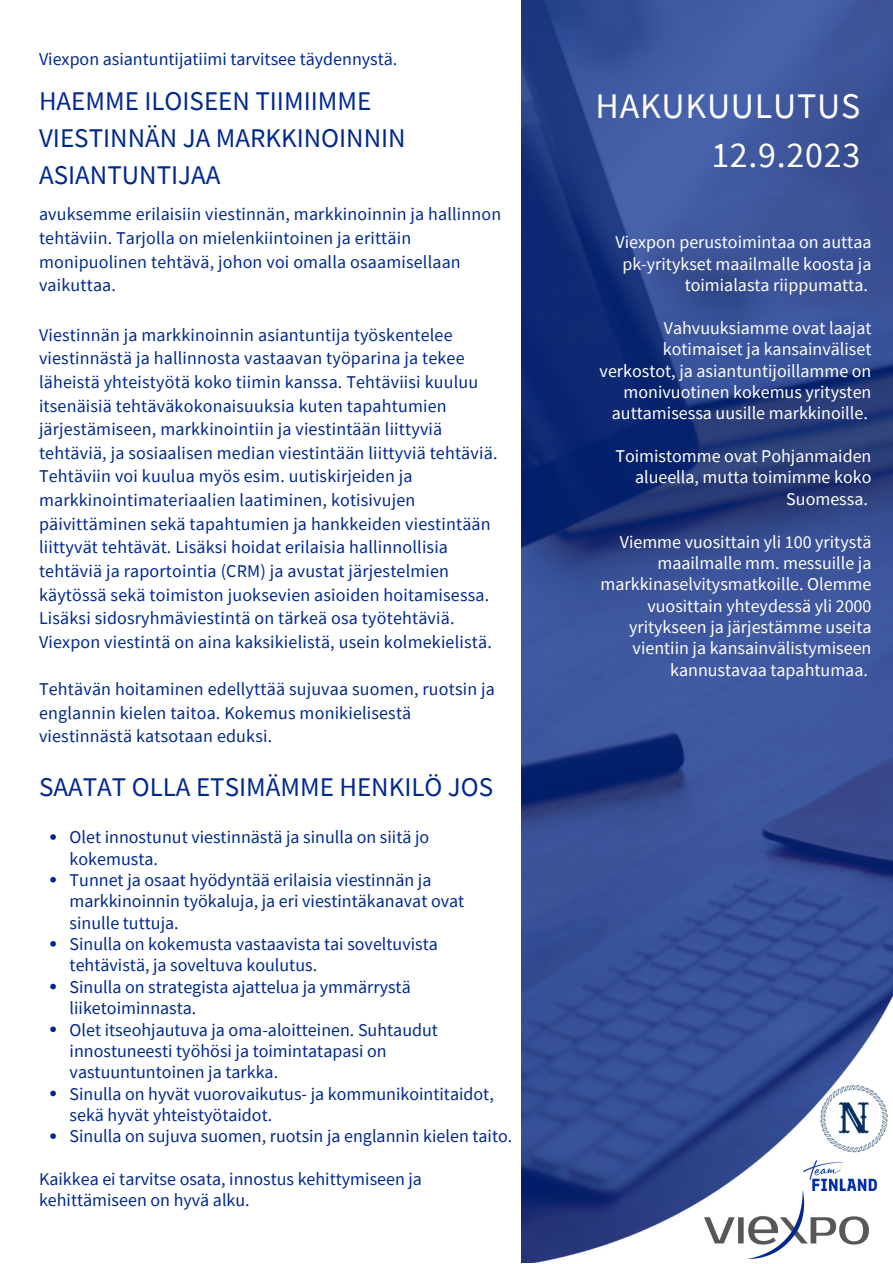
<style>
.page{position:relative;width:893px;height:1264px;background:#fff}
.page>*{position:absolute;margin:0;border:0;box-sizing:border-box;transform-origin:0 0}
.t1{font:36px "Source Sans Pro";letter-spacing:.02em;color:#fff}
.t2{font:27px/37px "Source Sans Pro";color:#00288e}
.t3{font:18px/23.5px "Source Sans Pro";letter-spacing:.01em;color:#00288e}
.t4{font:18px/21.3px "Source Sans Pro";color:#fff;text-align:right}
</style>
<div class="page">
<img style="left:521px;top:0;width:371px;height:831px">
<img style="left:521px;top:831px;width:371px;height:431px">
<img style="left:704px;top:1189px;width:164px;height:69px">
<img style="left:803px;top:1160px;width:73px;height:29px">
<img style="left:786px;top:1075px;width:106px;height:79px">
<svg style="left:50px;top:834px;width:6px;height:5px"></svg>
<svg style="left:50px;top:877px;width:6px;height:5px"></svg>
<svg style="left:50px;top:941px;width:6px;height:5px"></svg>
<svg style="left:50px;top:983px;width:6px;height:6px"></svg>
<svg style="left:50px;top:1026px;width:6px;height:6px"></svg>
<svg style="left:50px;top:1090px;width:6px;height:6px"></svg>
<svg style="left:50px;top:1133px;width:6px;height:5px"></svg>
<p class="t3" style="left:39px;top:46px;width:360px">Viexpon asiantuntijatiimi tarvitsee täydennystä.</p>
<p class="t2" style="left:39px;top:82px;width:368px">HAEMME ILOISEEN TIIMIIMME<br>VIESTINNÄN JA MARKKINOINNIN<br>ASIANTUNTIJAA</p>
<p class="t3" style="left:39px;top:202px;width:464px">avuksemme erilaisiin viestinnän, markkinoinnin ja hallinnon tehtäviin. Tarjolla on mielenkiintoinen ja erittäin monipuolinen tehtävä, johon voi omalla osaamisellaan vaikuttaa.</p>
<p class="t3" style="left:39px;top:322px;width:460px">Viestinnän ja markkinoinnin asiantuntija työskentelee viestinnästä ja hallinnosta vastaavan työparina ja tekee läheistä yhteistyötä koko tiimin kanssa. Tehtäviisi kuuluu itsenäisiä tehtäväkokonaisuuksia kuten tapahtumien järjestämiseen, markkinointiin ja viestintään liittyviä tehtäviä, ja sosiaalisen median viestintään liittyviä tehtäviä.<br>Tehtäviin voi kuulua myös esim. uutiskirjeiden ja markkinointimateriaalien laatiminen, kotisivujen päivittäminen sekä tapahtumien ja hankkeiden viestintään liittyvät tehtävät. Lisäksi hoidat erilaisia hallinnollisia tehtäviä ja raportointia (CRM) ja avustat järjestelmien käytössä sekä toimiston juoksevien asioiden hoitamisessa.<br>Lisäksi sidosryhmäviestintä on tärkeä osa työtehtäviä.</p>
<p class="t3" style="left:39px;top:629px;width:454px">Viexpon viestintä on aina kaksikielistä, usein kolmekielistä.</p>
<p class="t3" style="left:39px;top:676px;width:457px">Tehtävän hoitaminen edellyttää sujuvaa suomen, ruotsin ja englannin kielen taitoa. Kokemus monikielisestä viestinnästä katsotaan eduksi.</p>
<p class="t2" style="left:39px;top:767px;width:455px">SAATAT OLLA ETSIMÄMME HENKILÖ JOS</p>
<p class="t3" style="left:70px;top:826px;width:361px;line-height:21.3px">Olet innostunut viestinnästä ja sinulla on siitä jo kokemusta.</p>
<p class="t3" style="left:70px;top:868px;width:396px;line-height:21.3px">Tunnet ja osaat hyödyntää erilaisia viestinnän ja markkinoinnin työkaluja, ja eri viestintäkanavat ovat sinulle tuttuja.</p>
<p class="t3" style="left:70px;top:933px;width:370px;line-height:21.3px">Sinulla on kokemusta vastaavista tai soveltuvista tehtävistä, ja soveltuva koulutus.</p>
<p class="t3" style="left:70px;top:975px;width:342px;line-height:21.3px">Sinulla on strategista ajattelua ja ymmärrystä liiketoiminnasta.</p>
<p class="t3" style="left:70px;top:1018px;width:370px;line-height:21.3px">Olet itseohjautuva ja oma-aloitteinen. Suhtaudut innostuneesti työhösi ja toimintatapasi on vastuuntuntoinen ja tarkka.</p>
<p class="t3" style="left:70px;top:1082px;width:425px;line-height:21.3px">Sinulla on hyvät vuorovaikutus- ja kommunikointitaidot, sekä hyvät yhteistyötaidot.</p>
<p class="t3" style="left:70px;top:1124px;width:444px">Sinulla on sujuva suomen, ruotsin ja englannin kielen taito.</p>
<p class="t3" style="left:39px;top:1167px;width:384px;line-height:21.3px">Kaikkea ei tarvitse osata, innostus kehittymiseen ja kehittämiseen on hyvä alku.</p>
<p class="t1" style="left:595px;top:82px;width:266px">HAKUKUULUTUS</p>
<p class="t1" style="left:711px;top:132px;width:150px">12.9.2023</p>
<p class="t4" style="left:615px;top:231px;width:257px">Viexpon perustoimintaa on auttaa pk-yritykset maailmalle koosta ja toimialasta riippumatta.</p>
<p class="t4" style="left:599px;top:317px;width:273px">Vahvuuksiamme ovat laajat kotimaiset ja kansainväliset verkostot, ja asiantuntijoillamme on monivuotinen kokemus yritysten auttamisessa uusille markkinoille.</p>
<p class="t4" style="left:615px;top:445px;width:257px">Toimistomme ovat Pohjanmaiden alueella, mutta toimimme koko<br>Suomessa.</p>
<p class="t4" style="left:600px;top:530px;width:272px">Viemme vuosittain yli 100 yritystä maailmalle mm. messuille ja markkinaselvitysmatkoille. Olemme vuosittain yhteydessä yli 2000 yritykseen ja järjestämme useita vientiin ja kansainvälistymiseen kannustavaa tapahtumaa.</p>
</div>
